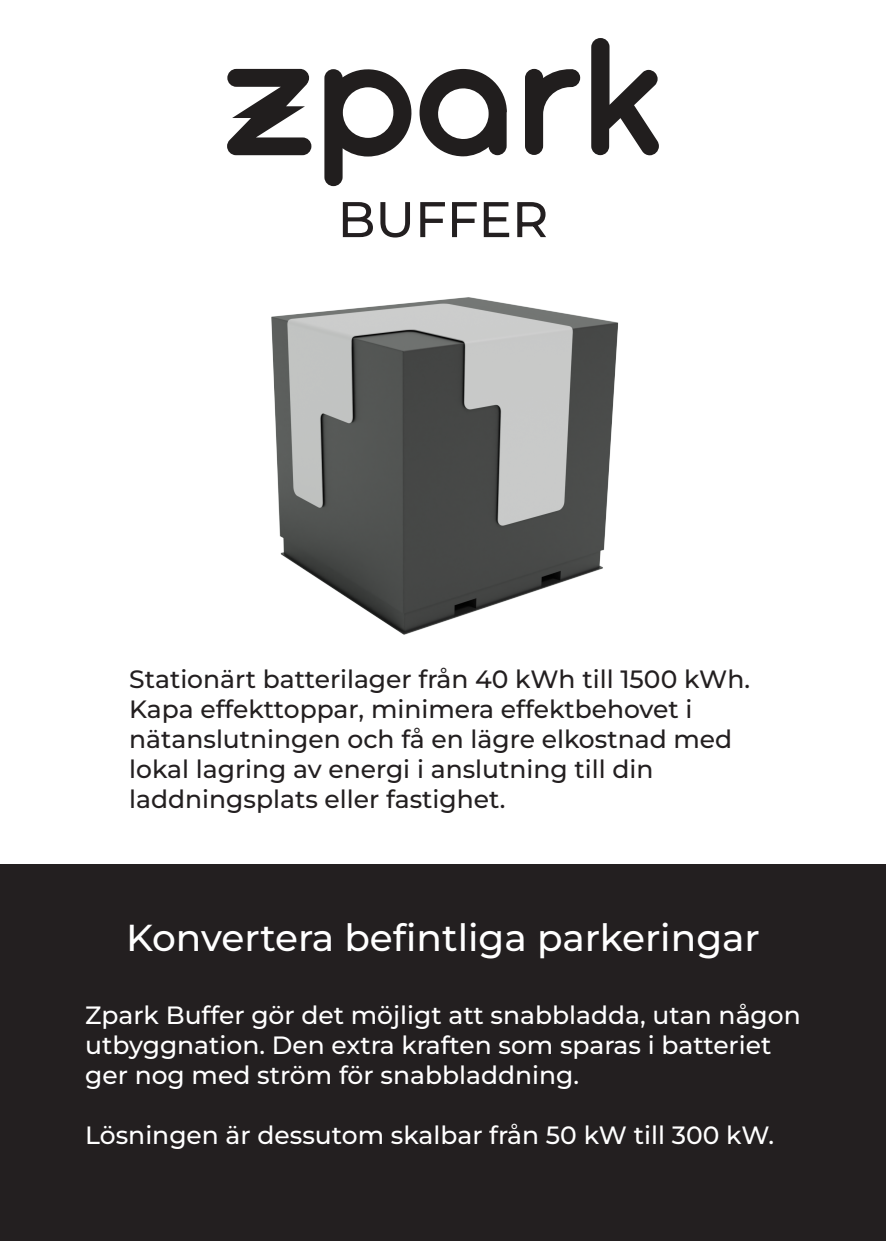
<style>
.page{position:relative;width:886px;height:1241px;background:#fff}
.page>*{position:absolute;margin:0;border:0;box-sizing:border-box;transform-origin:0 0}
.t1{font:500 50px "Montserrat";color:#231f20}
.t2{font:500 37.5px "Montserrat";color:#fff}
.t3{font:500 25px/30px "Montserrat";color:#231f20}
.t4{font:500 25px/30px "Montserrat";color:#fff}
</style>
<div class="page">
<svg style="left:227px;top:69px;width:84px;height:86px"></svg>
<svg style="left:324px;top:68px;width:183px;height:118px"></svg>
<svg style="left:525px;top:69px;width:55px;height:86px"></svg>
<svg style="left:591px;top:38px;width:68px;height:117px"></svg>
<img style="left:271px;top:297px;width:348px;height:338px">
<div style="left:0;top:864px;width:886px;height:376px;background:#231f20"></div>
<h1 class="t1" style="left:338px;top:186px;width:212px">BUFFER</h1>
<p class="t3" style="left:129px;top:663px;width:622px">Stationärt batterilager från 40 kWh till 1500 kWh.<br>Kapa effekttoppar, minimera effektbehovet i nätanslutningen och få en lägre elkostnad med lokal lagring av energi i anslutning till din laddningsplats eller fastighet.</p>
<h2 class="t2" style="left:126px;top:912px;width:635px">Konvertera befintliga parkeringar</h2>
<p class="t4" style="left:85px;top:999px;width:717px">Zpark Buffer gör det möjligt att snabbladda, utan någon utbyggnation. Den extra kraften som sparas i batteriet ger nog med ström för snabbladdning.</p>
<p class="t4" style="left:85px;top:1119px;width:690px">Lösningen är dessutom skalbar från 50 kW till 300 kW.</p>
</div>
